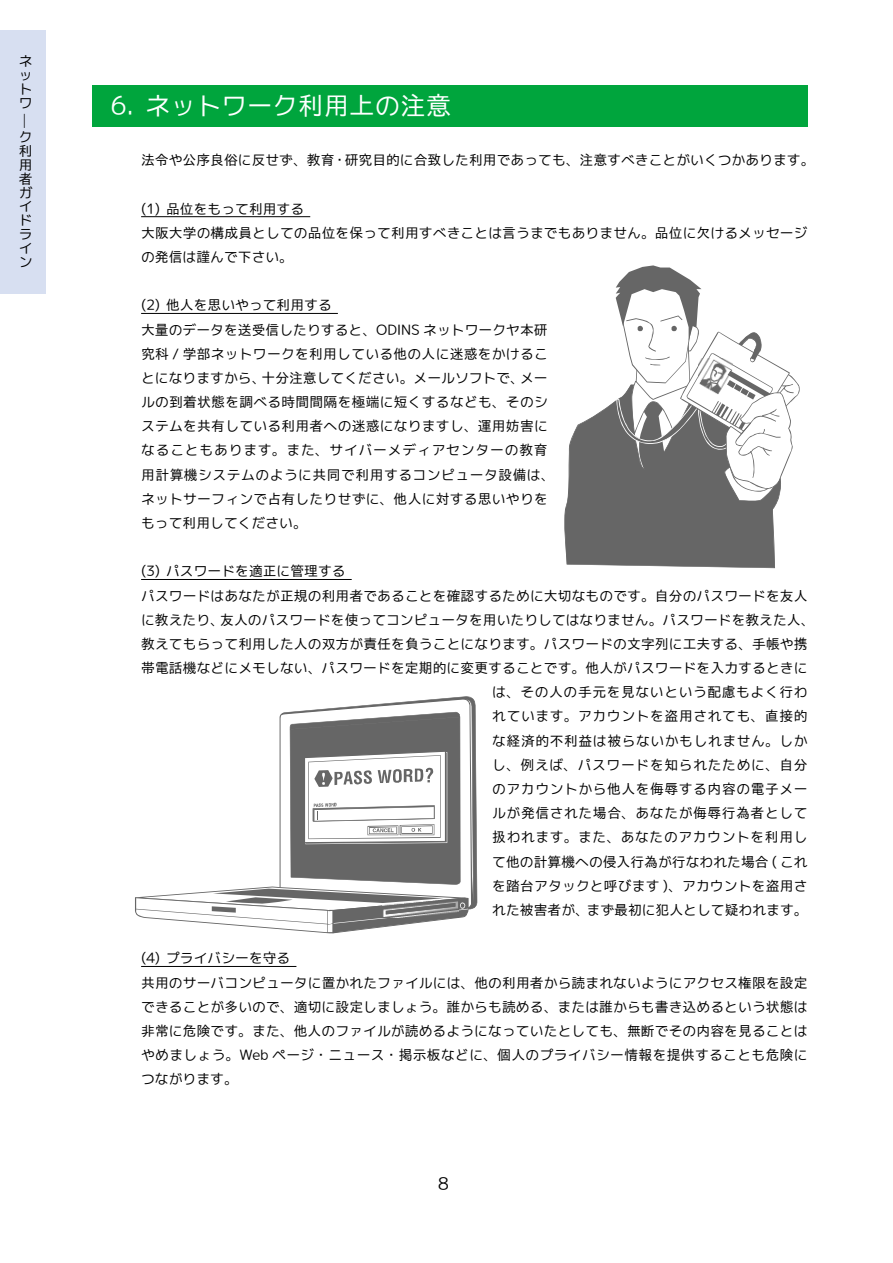
<style>
.page{position:relative;width:893px;height:1263px;background:#fff}
.page>*{position:absolute;margin:0;border:0;box-sizing:border-box;transform-origin:0 0}
.t1{font:25.5px "M+1 P+IPAG";color:#feffff}
.t2{font:13.8px/24.2px "M+1 P+IPAG";letter-spacing:.005em;color:#000}
.t3{font:13.8px "M+1 P+IPAG";letter-spacing:.04em;color:#000}
.t4{font:13.8px "M+1 P+IPAG";letter-spacing:.045em;color:#000}
.t5{font:13.8px "Times New Roman";color:#000}
</style>
<div class="page">
<div style="left:1px;top:31px;width:45px;height:263px;background:#d7dff1"></div>
<hr style="left:141px;top:216px;width:169px;height:1px;background:#000">
<hr style="left:141px;top:313px;width:197px;height:1px;background:#000">
<hr style="left:141px;top:579px;width:211px;height:1px;background:#000">
<hr style="left:141px;top:966px;width:155px;height:1px;background:#000">
<div style="left:93px;top:85px;width:715px;height:41px;background:#00a53d"></div>
<svg style="left:135px;top:696px;width:342px;height:237px"></svg>
<svg style="left:564px;top:265px;width:236px;height:303px"></svg>
<p class="t2" style="left:19px;top:55px;width:14px;line-height:13.8px;text-align:justify">ネットワ</p>
<p class="t5" style="left:35px;top:114px;width:16px;rotate:90deg">—</p>
<p class="t2" style="left:19px;top:131px;width:15px;line-height:13.8px">ク利用者ガイドライン</p>
<h1 class="t1" style="left:110px;top:92px;width:343px">6. ネットワーク利用上の注意</h1>
<p class="t2" style="left:141px;top:149px;width:675px">法令や公序良俗に反せず、教育・研究目的に合致した利用であっても、注意すべきことがいくつかあります。</p>
<p class="t2" style="left:141px;top:197px;width:668px">(1) 品位をもって利用する<br>大阪大学の構成員としての品位を保って利用すべきことは言うまでもありません。品位に欠けるメッセージの発信は謹んで下さい。</p>
<p class="t2" style="left:141px;top:294px;width:415px">(2) 他人を思いやって利用する<br>大量のデータを送受信したりすると、ODINS ネットワークヤ本研究科 / 学部ネットワークを利用している他の人に迷惑をかけることになりますから、十分注意してください。メールソフトで、メールの到着状態を調べる時間間隔を極端に短くするなども、そのシステムを共有している利用者への迷惑になりますし、運用妨害になることもあります。また、サイバーメディアセンターの教育用計算機システムのように共同で利用するコンピュータ設備は、ネットサーフィンで占有したりせずに、他人に対する思いやりをもって利用してください。</p>
<p class="t2" style="left:141px;top:560px;width:206px">(3) パスワードを適正に管理する</p>
<p class="t2" style="left:141px;top:584px;width:668px">パスワードはあなたが正規の利用者であることを確認するために大切なものです。自分のパスワードを友人</p>
<p class="t2" style="left:141px;top:608px;width:675px">に教えたり、友人のパスワードを使ってコンピュータを用いたりしてはなりません。パスワードを教えた人、</p>
<p class="t2" style="left:141px;top:632px;width:668px">教えてもらって利用した人の双方が責任を負うことになります。パスワードの文字列に工夫する、手帳や携</p>
<p class="t2" style="left:141px;top:656px;width:668px">帯電話機などにメモしない、パスワードを定期的に変更することです。他人がパスワードを入力するときに</p>
<p class="t3" style="left:492px;top:685px;width:317px">は、その人の手元を見ないという配慮もよく行わ</p>
<p class="t4" style="left:492px;top:709px;width:317px">れています。アカウントを盗用されても、直接的</p>
<p class="t3" style="left:492px;top:733px;width:317px">な経済的不利益は被らないかもしれません。しか</p>
<p class="t4" style="left:492px;top:758px;width:317px">し、例えば、パスワードを知られたために、自分</p>
<p class="t3" style="left:492px;top:782px;width:317px">のアカウントから他人を侮辱する内容の電子メー</p>
<p class="t3" style="left:492px;top:806px;width:317px">ルが発信された場合、あなたが侮辱行為者として</p>
<p class="t4" style="left:492px;top:830px;width:317px">扱われます。また、あなたのアカウントを利用し</p>
<p class="t2" style="left:492px;top:850px;width:317px">て他の計算機への侵入行為が行なわれた場合 ( これ</p>
<p class="t2" style="left:492px;top:874px;width:317px">を踏台アタックと呼びます )、アカウントを盗用さ</p>
<p class="t2" style="left:492px;top:898px;width:317px">れた被害者が、まず最初に犯人として疑われます。</p>
<p class="t2" style="left:141px;top:947px;width:668px">(4) プライバシーを守る<br>共用のサーバコンピュータに置かれたファイルには、他の利用者から読まれないようにアクセス権限を設定できることが多いので、適切に設定しましょう。誰からも読める、または誰からも書き込めるという状態は非常に危険です。また、他人のファイルが読めるようになっていたとしても、無断でその内容を見ることはやめましょう。Web ページ・ニュース・掲示板などに、個人のプライバシー情報を提供することも危険につながります。</p>
</div>
